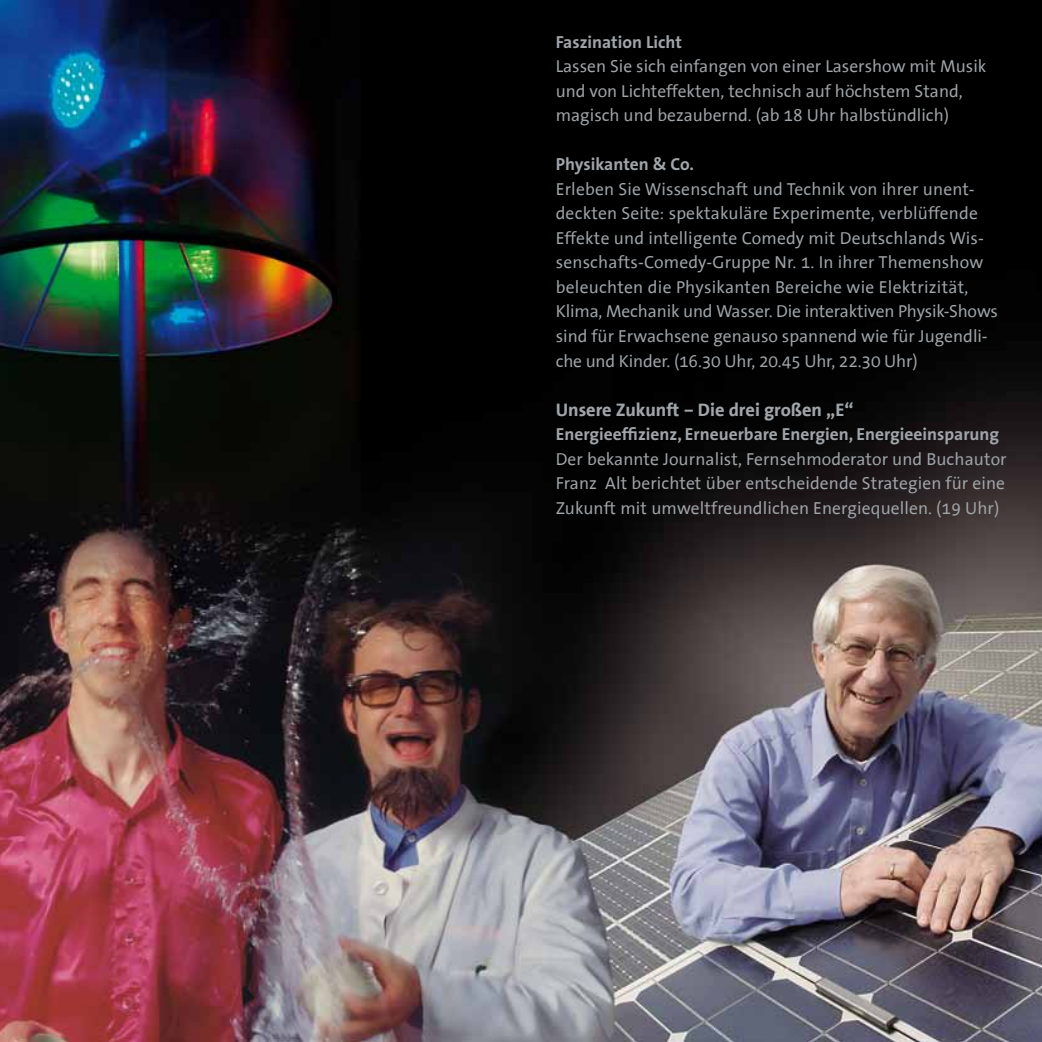
<style>
.page{position:relative;width:1042px;height:1042px;background:#fff}
.page>*{position:absolute;margin:0;border:0;box-sizing:border-box;transform-origin:0 0}
.t1{font:700 18.38px "The Sans Office";color:#a0a5a9}
.t2{font:17.5px/24.5px "The Sans Office";color:#a0a5a9}
.t3{font:700 17.5px "The Sans";color:#a0a5a9}
</style>
<div class="page">
<img style="left:0;top:0;width:1042px;height:1042px">
<p class="t3" style="left:556px;top:31px;width:128px">Faszination Licht</p>
<p class="t2" style="left:556px;top:55px;width:432px">Lassen Sie sich einfangen von einer Lasershow mit Musik und von Lichteffekten, technisch auf höchstem Stand, magisch und bezaubernd. (ab 18 Uhr halbstündlich)</p>
<p class="t3" style="left:556px;top:153px;width:140px">Physikanten &amp; Co.</p>
<p class="t2" style="left:556px;top:178px;width:444px">Erleben Sie Wissenschaft und Technik von ihrer unent&shy;deckten Seite: spektakuläre Experimente, verblüffende Effekte und intelligente Comedy mit Deutschlands Wis&shy;senschafts-Comedy-Gruppe Nr. 1. In ihrer Themenshow beleuchten die Physikanten Bereiche wie Elektrizität, Klima, Mechanik und Wasser. Die interaktiven Physik-Shows sind für Erwachsene genauso spannend wie für Jugendli&shy;che und Kinder. (16.30 Uhr, 20.45 Uhr, 22.30 Uhr)</p>
<p class="t1" style="left:556px;top:400px;width:299px">Unsere Zukunft – Die drei großen „E“</p>
<p class="t3" style="left:556px;top:423px;width:445px">Energieeffizienz, Erneuerbare Energien, Energieeinsparung</p>
<p class="t2" style="left:556px;top:447px;width:452px;text-align:justify">Der bekannte Journalist, Fernsehmoderator und Buchautor Franz Alt berichtet über entscheidende Strategien für eine Zukunft mit umweltfreundlichen Energiequellen. (19 Uhr)</p>
</div>
